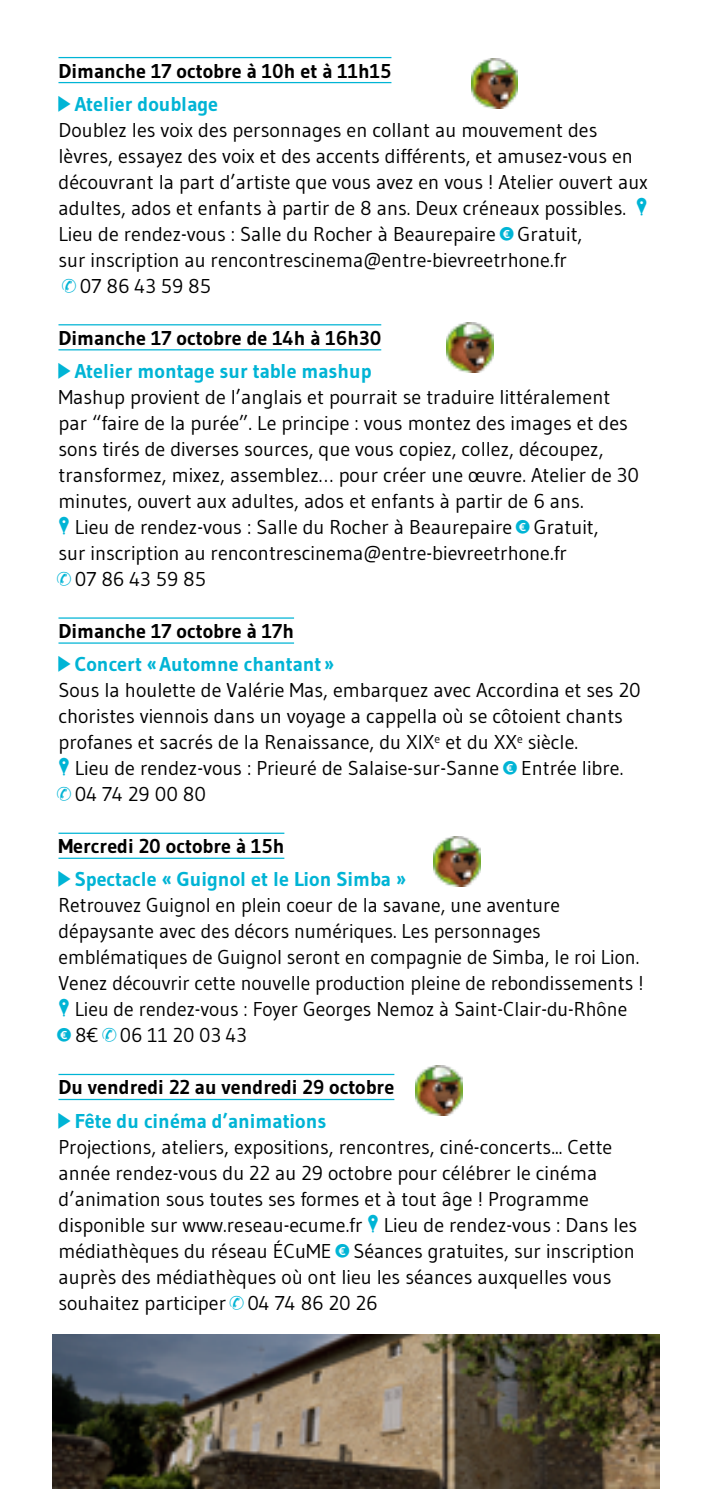
<style>
.page{position:relative;width:709px;height:1489px;background:#fff}
.page>*{position:absolute;margin:0;border:0;box-sizing:border-box;transform-origin:0 0}
.t1{font:20px/26px "Gudea";color:#000}
.t2{font:700 20px/33px "Gudea";color:#000}
.t3{font:700 20px/33px "Gudea";color:#00b4d5}
.s1{font-family:"CCPRT";font-weight:400;color:#00b4d5}
.s2{color:#00b4d5}
.s3{font-family:"CCPRT";color:#00b4d5}
.s4{color:#000}
.s5{font-family:"CCPRT";font-weight:400}
</style>
<div class="page">
<hr style="left:58px;top:57px;width:333px;height:1px;background:#00b4d5">
<hr style="left:58px;top:324px;width:323px;height:1px;background:#00b4d5">
<hr style="left:58px;top:617px;width:236px;height:1px;background:#00b4d5">
<hr style="left:58px;top:832px;width:226px;height:1px;background:#00b4d5">
<hr style="left:58px;top:1073px;width:336px;height:2px;background:#00b4d5">
<hr style="left:58px;top:82px;width:333px;height:1px;background:#00b4d5">
<hr style="left:58px;top:349px;width:323px;height:1px;background:#00b4d5">
<hr style="left:58px;top:642px;width:236px;height:1px;background:#00b4d5">
<hr style="left:58px;top:857px;width:226px;height:1px;background:#00b4d5">
<hr style="left:58px;top:1098px;width:336px;height:2px;background:#00b4d5">
<img style="left:471px;top:58px;width:47px;height:50px">
<img style="left:446px;top:322px;width:47px;height:51px">
<img style="left:434px;top:836px;width:47px;height:50px">
<img style="left:415px;top:1065px;width:47px;height:50px">
<img style="left:53px;top:1334px;width:607px;height:154px">
<p class="t2" style="left:58px;top:54px;width:334px">Dimanche 17 octobre à 10h et à 11h15 <span class="s1">}</span> <span class="s2">Atelier doublage</span></p>
<p class="t1" style="left:58px;top:116px;width:591px">Doublez les voix des personnages en collant au mouvement des lèvres, essayez des voix et des accents différents, et amusez-vous en découvrant la part d’artiste que vous avez en vous ! Atelier ouvert aux adultes, ados et enfants à partir de 8 ans. Deux créneaux possibles. <span class="s3">¤ </span>Lieu de rendez-vous : Salle du Rocher à Beaurepaire <span class="s3">$</span> Gratuit,<br>sur inscription au rencontrescinema@entre-bievreetrhone.fr<br><span class="s3">¿</span> 07 86 43 59 85</p>
<p class="t2" style="left:58px;top:321px;width:324px">Dimanche 17 octobre de 14h à 16h30 <span class="s1">}</span> <span class="s2">Atelier montage sur table mashup</span></p>
<p class="t1" style="left:58px;top:383px;width:582px">Mashup provient de l’anglais et pourrait se traduire littéralement par “faire de la purée”. Le principe : vous montez des images et des sons tirés de diverses sources, que vous copiez, collez, découpez, transformez, mixez, assemblez… pour créer une œuvre. Atelier de 30 minutes, ouvert aux adultes, ados et enfants à partir de 6 ans.<br><span class="s3">¤</span> Lieu de rendez-vous : Salle du Rocher à Beaurepaire <span class="s3">$</span> Gratuit,<br>sur inscription au rencontrescinema@entre-bievreetrhone.fr<br><span class="s3">¿</span> 07 86 43 59 85</p>
<p class="t3" style="left:58px;top:614px;width:277px"><span class="s4">Dimanche 17 octobre à 17h<br></span><span class="s5">}</span> Concert «Automne chantant»</p>
<p class="t1" style="left:58px;top:676px;width:584px">Sous la houlette de Valérie Mas, embarquez avec Accordina et ses 20 choristes viennois dans un voyage a cappella où se côtoient chants profanes et sacrés de la Renaissance, du XIX<sup>e</sup> et du XX<sup>e</sup> siècle.<br><span class="s3">¤</span> Lieu de rendez-vous : Prieuré de Salaise-sur-Sanne <span class="s3">$</span> Entrée libre.<br><span class="s3">¿</span> 04 74 29 00 80</p>
<p class="t3" style="left:58px;top:829px;width:349px"><span class="s4">Mercredi 20 octobre à 15h<br></span><span class="s5">}</span> Spectacle « Guignol et le Lion Simba »</p>
<p class="t1" style="left:58px;top:892px;width:586px">Retrouvez Guignol en plein coeur de la savane, une aventure dépaysante avec des décors numériques. Les personnages emblématiques de Guignol seront en compagnie de Simba, le roi Lion.<br>Venez découvrir cette nouvelle production pleine de rebondissements ! <span class="s3">¤</span> Lieu de rendez-vous : Foyer Georges Nemoz à Saint-Clair-du-Rhône<br><span class="s3">$</span> 8€ <span class="s3">¿</span> 06 11 20 03 43</p>
<p class="t2" style="left:58px;top:1070px;width:337px">Du vendredi 22 au vendredi 29 octobre <span class="s1">}</span> <span class="s2">Fête du cinéma d’animations</span></p>
<p class="t1" style="left:58px;top:1133px;width:580px">Projections, ateliers, expositions, rencontres, ciné-concerts... Cette année rendez-vous du 22 au 29 octobre pour célébrer le cinéma d’animation sous toutes ses formes et à tout âge ! Programme disponible sur www.reseau-ecume.fr <span class="s3">¤</span> Lieu de rendez-vous : Dans les médiathèques du réseau ÉCuME <span class="s3">$</span> Séances gratuites, sur inscription auprès des médiathèques où ont lieu les séances auxquelles vous souhaitez participer <span class="s3">¿</span> 04 74 86 20 26</p>
</div>
